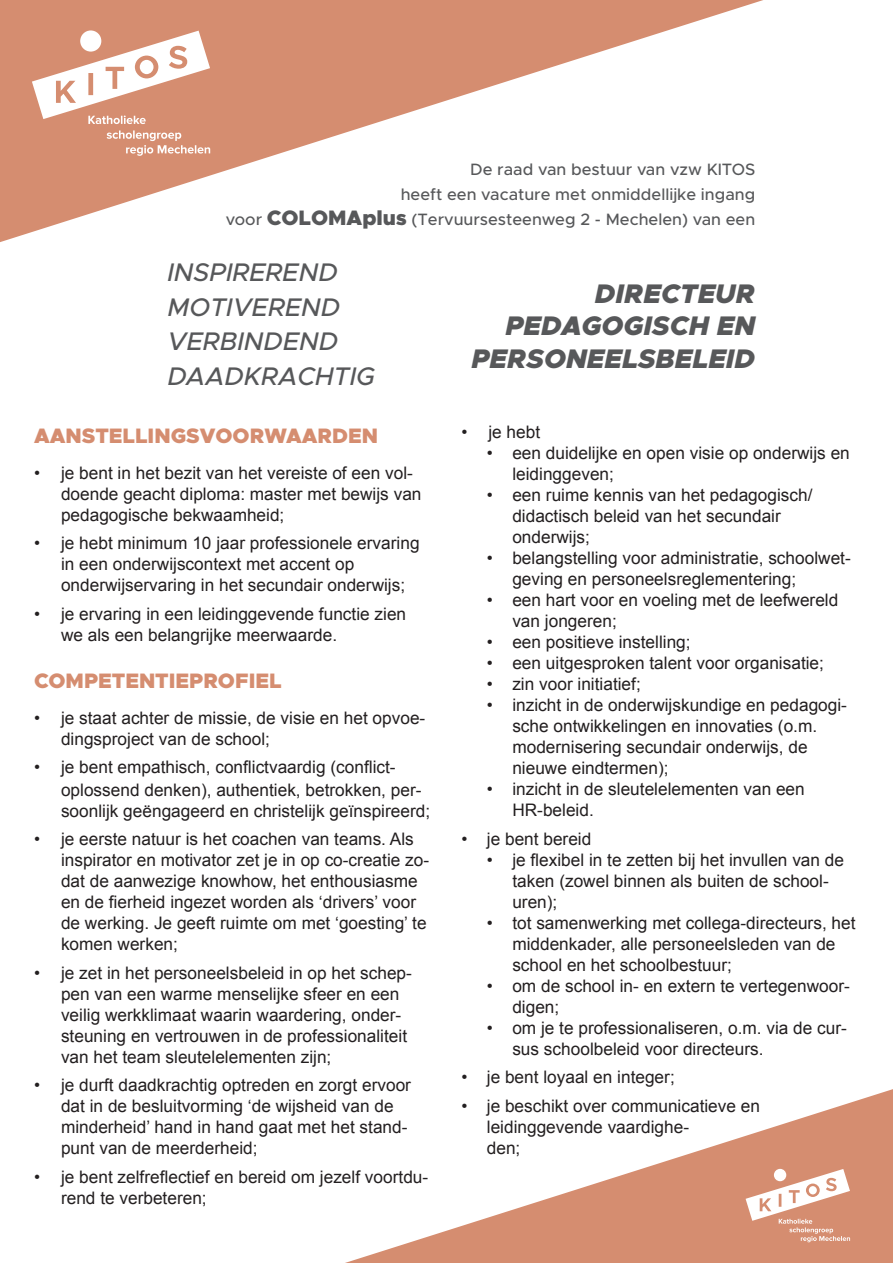
<style>
.page{position:relative;width:893px;height:1263px;background:#fff}
.page>*{position:absolute;margin:0;border:0;box-sizing:border-box;transform-origin:0 0}
.t1{font:italic 900 27px/32.4px "Metropolis";color:#57585a;text-align:right}
.t2{font:italic 500 25.5px/34.5px "Metropolis";color:#57585a}
.t3{font:900 21px "Metropolis";color:#d58d70}
.t4{font:17.25px/21px "Arial";color:#231f20}
.t5{font:500 16.5px/25.3px "Metropolis";color:#57585a;text-align:right}
.s1{font-weight:900;font-size:21px}
</style>
<div class="page">
<svg style="left:0;top:0;width:763px;height:242px"></svg>
<svg style="left:345px;top:1089px;width:548px;height:174px"></svg>
<svg style="left:107px;top:130px;width:103px;height:26px;background:#dda48d"></svg>
<svg style="left:32px;top:31px;width:178px;height:93px"></svg>
<svg style="left:746px;top:1169px;width:104px;height:73px"></svg>
<p class="t5" style="left:226px;top:156px;width:531px">De raad van bestuur van vzw KITOS<br>heeft een vacature met onmiddellijke ingang<br>voor <span class="s1">COLOMAplus</span> (Tervuursesteenweg 2 - Mechelen) van een</p>
<h2 class="t2" style="left:167px;top:255px;width:209px">INSPIREREND<br>MOTIVEREND<br>VERBINDEND<br>DAADKRACHTIG</h2>
<p class="t3" style="left:34px;top:422px;width:346px">AANSTELLINGSVOORWAARDEN</p>
<p class="t4" style="left:61px;top:462px;width:362px;text-indent:-27px">• je bent in het bezit van het vereiste of een vol&shy;doende geacht diploma: master met bewijs van pedagogische bekwaamheid;</p>
<p class="t4" style="left:61px;top:533px;width:360px;text-indent:-27px">• je hebt minimum 10 jaar professionele ervaring in een onderwijscontext met accent op onderwijservaring in het secundair onderwijs;</p>
<p class="t4" style="left:61px;top:603px;width:347px;text-indent:-27px">• je ervaring in een leidinggevende functie zien we als een belangrijke meerwaarde.</p>
<p class="t3" style="left:34px;top:667px;width:249px">COMPETENTIEPROFIEL</p>
<p class="t4" style="left:61px;top:707px;width:366px;text-indent:-27px">• je staat achter de missie, de visie en het opvoe&shy;dingsproject van de school;</p>
<p class="t4" style="left:61px;top:756px;width:371px;line-height:21.8px;text-indent:-27px">• je bent empathisch, conflictvaardig (conflict&shy;oplossend denken), authentiek, betrokken, per&shy;soonlijk geëngageerd en christelijk geïnspireerd;</p>
<p class="t4" style="left:61px;top:829px;width:370px;text-indent:-27px">• je eerste natuur is het coachen van teams. Als inspirator en motivator zet je in op co-creatie zo&shy;dat de aanwezige knowhow, het enthousiasme en de fierheid ingezet worden als ‘drivers’ voor de werking. Je geeft ruimte om met ‘goesting’ te komen werken;</p>
<p class="t4" style="left:61px;top:962px;width:352px;text-indent:-27px">• je zet in het personeelsbeleid in op het schep&shy;pen van een warme menselijke sfeer en een veilig werkklimaat waarin waardering, onder&shy;steuning en vertrouwen in de professionaliteit van het team sleutelelementen zijn;</p>
<p class="t4" style="left:61px;top:1075px;width:351px;text-indent:-27px">• je durft daadkrachtig optreden en zorgt ervoor dat in de besluitvorming ‘de wijsheid van de minderheid’ hand in hand gaat met het stand&shy;punt van de meerderheid;</p>
<p class="t4" style="left:61px;top:1166px;width:369px;text-indent:-27px">• je bent zelfreflectief en bereid om jezelf voortdu&shy;rend te verbeteren;</p>
<h1 class="t1" style="left:472px;top:277px;width:285px">DIRECTEUR<br>PEDAGOGISCH EN<br>PERSONEELSBELEID</h1>
<p class="t4" style="left:461px;top:422px;width:80px">• je hebt</p>
<p class="t4" style="left:512px;top:443px;width:339px;text-indent:-25px">• een duidelijke en open visie op onderwijs en leidinggeven;</p>
<p class="t4" style="left:512px;top:485px;width:302px;text-indent:-25px">• een ruime kennis van het pedagogisch/ didactisch beleid van het secundair onderwijs;</p>
<p class="t4" style="left:512px;top:548px;width:340px;text-indent:-25px">• belangstelling voor administratie, schoolwet&shy;geving en personeelsreglementering;</p>
<p class="t4" style="left:512px;top:590px;width:327px;text-indent:-25px">• een hart voor en voeling met de leefwereld van jongeren;</p>
<p class="t4" style="left:487px;top:632px;width:205px">• een positieve instelling;</p>
<p class="t4" style="left:487px;top:653px;width:339px">• een uitgesproken talent voor organisatie;</p>
<p class="t4" style="left:487px;top:674px;width:155px">• zin voor initiatief;</p>
<p class="t4" style="left:512px;top:695px;width:336px;text-indent:-25px">• inzicht in de onderwijskundige en pedagogi&shy;sche ontwikkelingen en innovaties (o.m. modernisering secundair onderwijs, de nieuwe eindtermen);</p>
<p class="t4" style="left:512px;top:779px;width:294px;text-indent:-25px">• inzicht in de sleutelelementen van een<br>HR-beleid.</p>
<p class="t4" style="left:461px;top:828px;width:132px">• je bent bereid</p>
<p class="t4" style="left:512px;top:849px;width:333px;text-indent:-25px">• je flexibel in te zetten bij het invullen van de taken (zowel binnen als buiten de school&shy;uren);</p>
<p class="t4" style="left:512px;top:912px;width:345px;text-indent:-25px">• tot samenwerking met collega-directeurs, het middenkader, alle personeelsleden van de school en het schoolbestuur;</p>
<p class="t4" style="left:512px;top:975px;width:339px;text-indent:-25px">• om de school in- en extern te vertegenwoor&shy;digen;</p>
<p class="t4" style="left:512px;top:1017px;width:336px;text-indent:-25px">• om je te professionaliseren, o.m. via de cur&shy;sus schoolbeleid voor directeurs.</p>
<p class="t4" style="left:461px;top:1067px;width:215px">• je bent loyaal en integer;</p>
<p class="t4" style="left:487px;top:1095px;width:275px;text-indent:-25px">• je beschikt over communicatieve en leidinggevende vaardighe-<br>den;</p>
</div>
